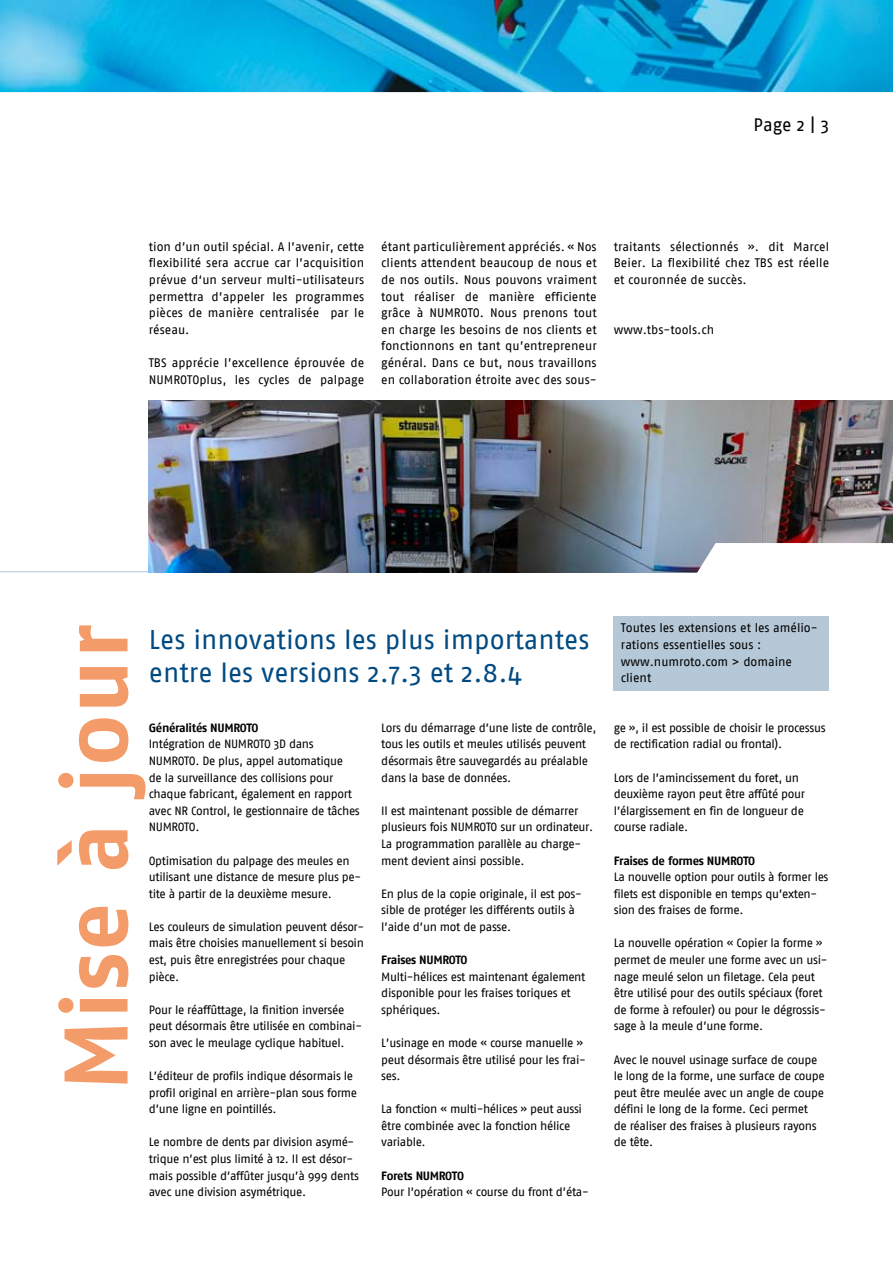
<style>
.page{position:relative;width:893px;height:1263px;background:#fff}
.page>*{position:absolute;margin:0;border:0;box-sizing:border-box;transform-origin:0 0}
.t1{font:700 90px "Fago No";letter-spacing:.015em;color:#f49c69}
.t2{font:27px/33px "Fago No";color:#004a82}
.t3{font:18px "Fago No";color:#000}
.t4{font:12.3px/16.6px "Fago No";color:#000;text-align:justify}
.t5{font:12px/16.6px "Fago No";letter-spacing:-.03em;color:#000}
.t6{font:700 12px "Fago No";letter-spacing:-.03em;color:#000}
</style>
<div class="page">
<svg style="left:0;top:543px;width:598px;height:30px"></svg>
<img style="left:0;top:0;width:893px;height:93px">
<img style="left:149px;top:400px;width:744px;height:172px">
<svg style="left:598px;top:543px;width:295px;height:148px"></svg>
<div style="left:614px;top:616px;width:215px;height:74px;background:#b5c8d7"></div>
<h3 class="t3" style="left:754px;top:115px;width:77px">Page 2 | 3</h3>
<p class="t4" style="left:149px;top:238px;width:217px">tion d’un outil spécial. A l’avenir, cette flexibilité sera accrue car l’acquisition prévue d‘un serveur multi-utilisateurs permettra d’appeler les programmes pièces de manière centralisée par le réseau.</p>
<p class="t4" style="left:149px;top:354px;width:217px">TBS apprécie l’excellence éprouvée de<br>NUMROTOplus, les cycles de palpage</p>
<p class="t4" style="left:381px;top:238px;width:217px">étant particulièrement appréciés. « Nos clients attendent beaucoup de nous et de nos outils. Nous pouvons vraiment tout réaliser de manière efficiente grâce à NUMROTO. Nous prenons tout en charge les besoins de nos clients et fonctionnons en tant qu’entrepreneur général. Dans ce but, nous travaillons en collaboration étroite avec des sous-</p>
<p class="t4" style="left:614px;top:238px;width:217px">traitants sélectionnés ». dit Marcel Beier. La flexibilité chez TBS est réelle et couronnée de succès.</p>
<p class="t4" style="left:614px;top:321px;width:102px">www.tbs-tools.ch</p>
<h1 class="t1" style="left:43px;top:1090px;width:467px;rotate:-90deg">Mise à jour</h1>
<h2 class="t2" style="left:149px;top:623px;width:442px">Les innovations les plus importantes entre les versions 2.7.3 et 2.8.4</h2>
<p class="t6" style="left:149px;top:721px;width:111px">Généralités NUMROTO</p>
<p class="t5" style="left:149px;top:736px;width:213px">Intégration de NUMROTO 3D dans NUMROTO. De plus, appel automatique<br>de la surveillance des collisions pour chaque fabricant, également en rapport avec NR Control, le gestionnaire de tâches NUMROTO.</p>
<p class="t5" style="left:149px;top:852px;width:214px">Optimisation du palpage des meules en utilisant une distance de mesure plus pe&shy;tite à partir de la deuxième mesure.</p>
<p class="t5" style="left:149px;top:918px;width:217px">Les couleurs de simulation peuvent désor&shy;mais être choisies manuellement si besoin est, puis être enregistrées pour chaque pièce.</p>
<p class="t5" style="left:149px;top:1001px;width:215px">Pour le réaffûttage, la finition inversée peut désormais être utilisée en combinai&shy;son avec le meulage cyclique habituel.</p>
<p class="t5" style="left:149px;top:1067px;width:210px">L’éditeur de profils indique désormais le profil original en arrière-plan sous forme d’une ligne en pointillés.</p>
<p class="t5" style="left:149px;top:1134px;width:212px">Le nombre de dents par division asymé&shy;trique n’est plus limité à 12. Il est désor&shy;mais possible d’affûter jusqu’à 999 dents avec une division asymétrique.</p>
<p class="t5" style="left:381px;top:719px;width:216px">Lors du démarrage d’une liste de contrôle, tous les outils et meules utilisés peuvent désormais être sauvegardés au préalable dans la base de données.</p>
<p class="t5" style="left:381px;top:802px;width:214px">Il est maintenant possible de démarrer plusieurs fois NUMROTO sur un ordinateur.<br>La programmation parallèle au charge&shy;ment devient ainsi possible.</p>
<p class="t5" style="left:381px;top:885px;width:202px">En plus de la copie originale, il est pos&shy;sible de protéger les différents outils à l’aide d’un mot de passe.</p>
<p class="t6" style="left:381px;top:953px;width:88px">Fraises NUMROTO</p>
<p class="t5" style="left:381px;top:968px;width:206px">Multi-hélices est maintenant également disponible pour les fraises toriques et sphériques.</p>
<p class="t5" style="left:381px;top:1034px;width:206px">L’usinage en mode « course manuelle » peut désormais être utilisé pour les frai&shy;ses.</p>
<p class="t5" style="left:381px;top:1101px;width:202px">La fonction « multi-hélices » peut aussi être combinée avec la fonction hélice variable.</p>
<p class="t6" style="left:381px;top:1168px;width:84px">Forets NUMROTO</p>
<p class="t5" style="left:381px;top:1183px;width:209px">Pour l’opération « course du front d’éta-</p>
<p class="t4" style="left:621px;top:620px;width:198px;text-align:left">Toutes les extensions et les amélio&shy;rations essentielles sous : www.numroto.com &gt; domaine client</p>
<p class="t5" style="left:614px;top:719px;width:213px">ge », il est possible de choisir le processus de rectification radial ou frontal).</p>
<p class="t5" style="left:614px;top:769px;width:193px">Lors de l’amincissement du foret, un deuxième rayon peut être affûté pour l’élargissement en fin de longueur de course radiale.</p>
<p class="t6" style="left:614px;top:853px;width:143px">Fraises de formes NUMROTO</p>
<p class="t5" style="left:614px;top:868px;width:216px">La nouvelle option pour outils à former les filets est disponible en temps qu’exten&shy;sion des fraises de forme.</p>
<p class="t5" style="left:614px;top:935px;width:215px">La nouvelle opération « Copier la forme » permet de meuler une forme avec un usi&shy;nage meulé selon un filetage. Cela peut être utilisé pour des outils spéciaux (foret de forme à refouler) ou pour le dégrossis&shy;sage à la meule d’une forme.</p>
<p class="t5" style="left:614px;top:1051px;width:212px">Avec le nouvel usinage surface de coupe le long de la forme, une surface de coupe peut être meulée avec un angle de coupe défini le long de la forme. Ceci permet<br>de réaliser des fraises à plusieurs rayons de tête.</p>
</div>
